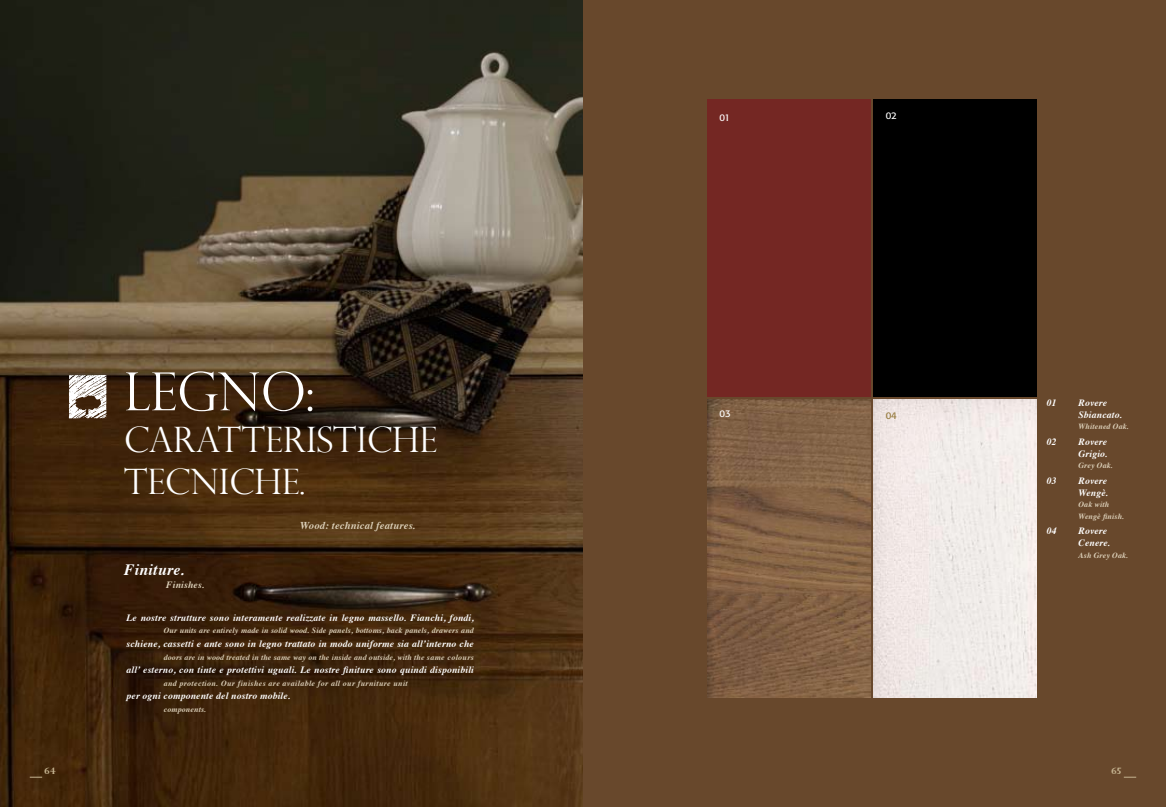
<style>
.page{position:relative;width:1166px;height:807px;background:#fff}
.page>*{position:absolute;margin:0;border:0;box-sizing:border-box;transform-origin:0 0}
.t1{font:300 52.5px "Perpetua Titling";color:#fff}
.t2{font:300 35px/42px "Perpetua Titling";color:#fff}
.t3{font:italic 700 15.75px "Times";letter-spacing:.02em;color:#fff}
.t4{font:italic 700 10.5px "Times";letter-spacing:.02em;color:#ddd1ba}
.t5{font:italic 700 9.62px/11.5px "Times";letter-spacing:.02em;color:#fff}
.t6{font:italic 700 9.62px "Times";letter-spacing:.02em;color:#ddd1ba}
.t7{font:9.62px "Formata";color:#fff}
.t8{font:9.62px "Formata";color:#937738}
.t9{font:700 8.75px "Perpetua Titling";color:#c6b592}
.t10{font:italic 700 7.88px/11.5px "Times";letter-spacing:.02em;color:#ddd1ba}
.t11{font:italic 700 7.88px "Times";letter-spacing:.05em;color:#ddd1ba}
</style>
<div class="page">
<img style="left:0;top:0;width:583px;height:806px">
<div style="left:583px;top:0;width:583px;height:806px;background:#68482c"></div>
<svg style="left:69px;top:374px;width:38px;height:44px"></svg>
<img style="left:707px;top:399px;width:164px;height:298px">
<div style="left:873px;top:99px;width:164px;height:298px;background:#000"></div>
<div style="left:707px;top:99px;width:164px;height:298px;background:#742723"></div>
<img style="left:873px;top:399px;width:164px;height:298px">
<svg style="left:30px;top:776px;width:12px;height:1px"></svg>
<svg style="left:1124px;top:776px;width:12px;height:1px"></svg>
<h1 class="t1" style="left:124px;top:359px;width:191px">LEGNO:</h1>
<h2 class="t2" style="left:124px;top:418px;width:315px">CARATTERISTICHE<br>TECNICHE.</h2>
<p class="t4" style="left:300px;top:515px;width:117px">Wood: technical features.</p>
<h3 class="t3" style="left:124px;top:555px;width:62px">Finiture.</h3>
<p class="t6" style="left:166px;top:575px;width:40px">Finishes.</p>
<p class="t5" style="left:126px;top:610px;width:349px">Le nostre strutture sono interamente realizzate in legno massello. Fianchi, fondi,</p>
<p class="t5" style="left:126px;top:636px;width:349px">schiene, cassetti e ante sono in legno trattato in modo uniforme sia all’interno che</p>
<p class="t5" style="left:126px;top:662px;width:349px">all’ esterno, con tinte e protettivi uguali. Le nostre finiture sono quindi disponibili</p>
<p class="t5" style="left:127px;top:689px;width:165px">per ogni componente del nostro mobile.</p>
<p class="t10" style="left:164px;top:623px;width:312px">Our units are entirely made in solid wood. Side panels, bottoms, back panels, drawers and</p>
<p class="t10" style="left:164px;top:650px;width:312px">doors are in wood treated in the same way on the inside and outside, with the same colours</p>
<p class="t11" style="left:164px;top:675px;width:246px">and protection. Our finishes are available for all our furniture unit</p>
<p class="t10" style="left:164px;top:702px;width:44px">components.</p>
<p class="t7" style="left:719px;top:111px;width:12px">01</p>
<p class="t7" style="left:719px;top:408px;width:13px">03</p>
<p class="t7" style="left:885px;top:110px;width:13px">02</p>
<p class="t8" style="left:885px;top:409px;width:13px">04</p>
<p class="t5" style="left:1047px;top:396px;width:11px">01</p>
<p class="t5" style="left:1078px;top:396px;width:45px">Rovere<br>Sbiancato.</p>
<p class="t10" style="left:1078px;top:420px;width:52px">Whitened Oak.</p>
<p class="t5" style="left:1047px;top:435px;width:11px">02</p>
<p class="t5" style="left:1078px;top:435px;width:31px">Rovere<br>Grigio.</p>
<p class="t10" style="left:1078px;top:459px;width:36px">Grey Oak.</p>
<p class="t5" style="left:1047px;top:474px;width:11px">03</p>
<p class="t5" style="left:1078px;top:474px;width:31px">Rovere<br>Wengè.</p>
<p class="t10" style="left:1078px;top:497px;width:47px">Oak with<br>Wengè finish.</p>
<p class="t5" style="left:1047px;top:524px;width:11px">04</p>
<p class="t5" style="left:1078px;top:524px;width:33px">Rovere<br>Cenere.</p>
<p class="t10" style="left:1078px;top:548px;width:51px">Ash Grey Oak.</p>
<p class="t9" style="left:45px;top:764px;width:13px">64</p>
<p class="t9" style="left:1111px;top:764px;width:12px">65</p>
</div>
